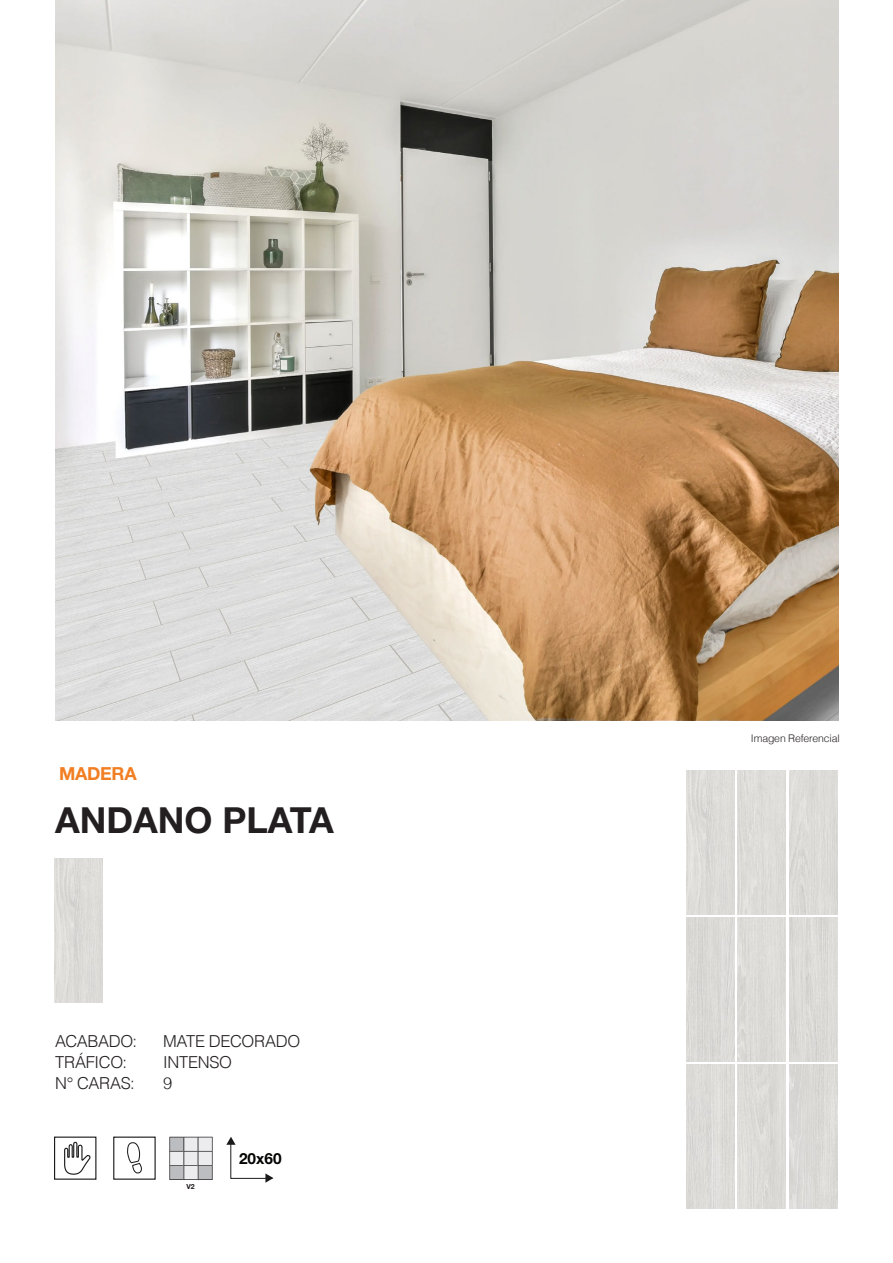
<style>
.page{position:relative;width:893px;height:1263px;background:#fff}
.page>*{position:absolute;margin:0;border:0;box-sizing:border-box;transform-origin:0 0}
.t1{font:700 36px "Helvetica Neue LT Std";color:#231f20}
.t2{font:700 18px "Helvetica Neue LT Std";letter-spacing:-.015em;color:#f17e22}
.t3{font:300 16.5px "Helvetica";letter-spacing:-.015em;color:#231f20}
.t4{font:700 15.45px "Helvetica Neue LT Std";color:#040503}
.t5{font:300 10.5px "Helvetica";letter-spacing:-.01em;color:#231f20}
.t6{font:700 7.05px "Helvetica Neue LT Std";color:#231f20}
</style>
<div class="page">
<img style="left:55px;top:0;width:784px;height:721px">
<div style="left:54px;top:859px;width:48px;height:144px;background:#dddcd8"></div>
<div style="left:686px;top:770px;width:48px;height:144px;background:#dddcd8"></div>
<div style="left:738px;top:770px;width:48px;height:144px;background:#dddcd8"></div>
<div style="left:789px;top:770px;width:48px;height:144px;background:#dcdbd7"></div>
<div style="left:686px;top:917px;width:48px;height:144px;background:#dad9d6"></div>
<div style="left:738px;top:917px;width:48px;height:144px;background:#dddcd8"></div>
<div style="left:789px;top:917px;width:48px;height:144px;background:#dcdbd7"></div>
<div style="left:686px;top:1064px;width:48px;height:144px;background:#dcdbd8"></div>
<div style="left:738px;top:1064px;width:48px;height:144px;background:#dcdbd7"></div>
<img style="left:789px;top:1064px;width:48px;height:144px">
<svg style="left:169px;top:1137px;width:44px;height:43px"></svg>
<svg style="left:54px;top:1136px;width:102px;height:44px"></svg>
<svg style="left:226px;top:1137px;width:47px;height:46px"></svg>
<p class="t2" style="left:59px;top:762px;width:79px">MADERA</p>
<p class="t1" style="left:55px;top:798px;width:280px">ANDANO PLATA</p>
<p class="t3" style="left:55px;top:1031px;width:84px">ACABADO:</p>
<p class="t3" style="left:163px;top:1031px;width:139px">MATE DECORADO</p>
<p class="t3" style="left:55px;top:1052px;width:74px">TRÁFICO:</p>
<p class="t3" style="left:163px;top:1052px;width:70px">INTENSO</p>
<p class="t3" style="left:55px;top:1073px;width:81px">N° CARAS:</p>
<p class="t3" style="left:163px;top:1073px;width:11px">9</p>
<p class="t6" style="left:187px;top:1182px;width:10px">V2</p>
<p class="t4" style="left:239px;top:1149px;width:44px">20x60</p>
<p class="t5" style="left:751px;top:732px;width:90px">Imagen Referencial</p>
</div>
